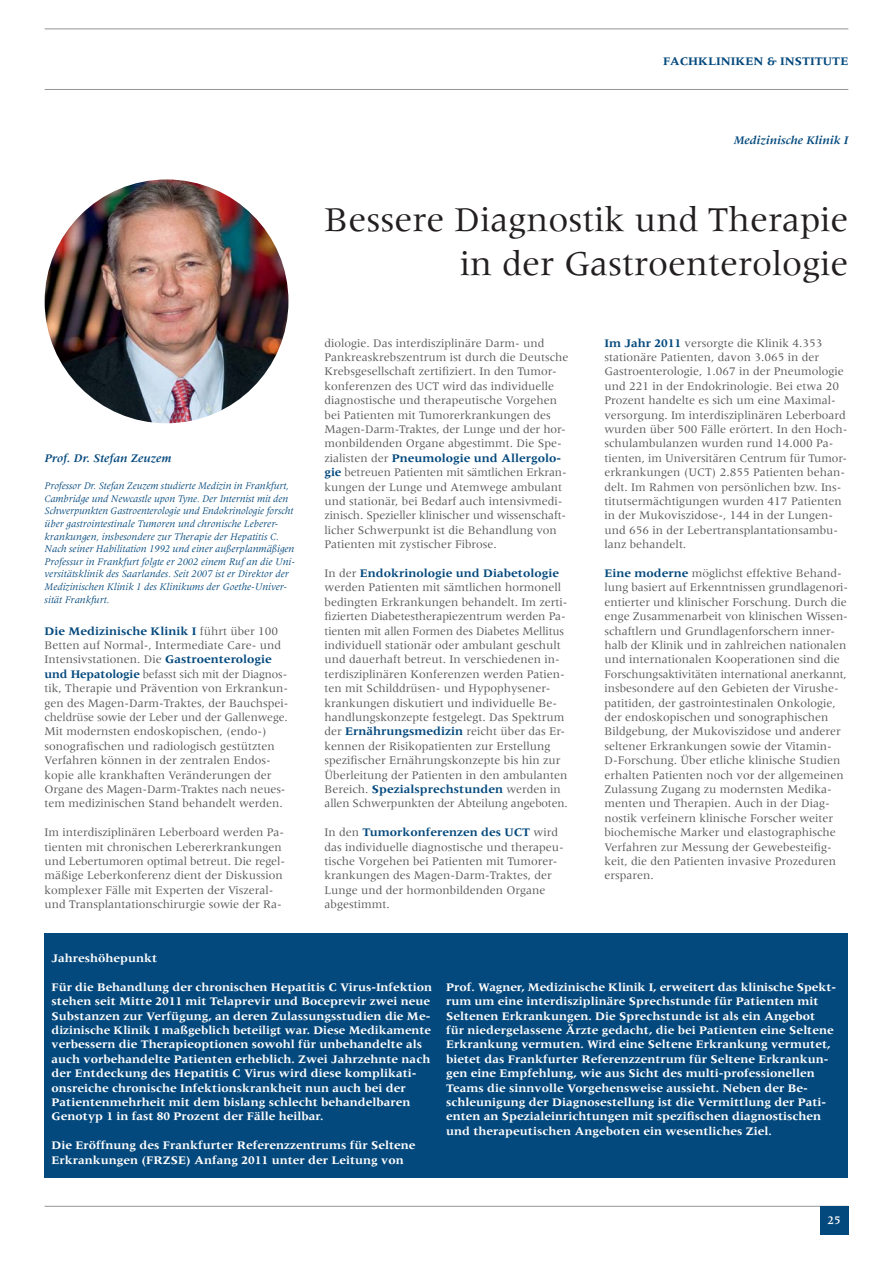
<style>
.page{position:relative;width:893px;height:1263px;background:#fff}
.page>*{position:absolute;margin:0;border:0;box-sizing:border-box;transform-origin:0 0}
.t1{font:36px/43.2px "Meridien LT Std";color:#231f20;text-align:right}
.t2{font:12px/14.4px "Meridien LT Std";color:#58595b}
.t3{font:700 12px/14.4px "Meridien LT Std";color:#fff}
.t4{font:italic 700 12px "Meridien LT Std";color:#04497d}
.t5{font:700 12px "Meridien LT Std";color:#04497d}
.t6{font:500 12px "Meridien LT Std";color:#fff}
.t7{font:italic 10.5px/12.6px "Meridien LT Std";color:#04497d}
.s1{font-weight:700;color:#04497d}
</style>
<div class="page">
<hr style="left:45px;top:89px;width:803px;height:1px;background:#939598">
<hr style="left:45px;top:1206px;width:803px;height:1px;background:#939598">
<hr style="left:45px;top:29px;width:803px;height:1px;background:#939598">
<div style="left:820px;top:1206px;width:28px;height:29px;background:#04497d"></div>
<div style="left:45px;top:933px;width:803px;height:245px;background:#04497d"></div>
<img style="left:45px;top:179px;width:243px;height:244px;border-radius:50%">
<p class="t5" style="left:663px;top:56px;width:187px">FACHKLINIKEN &amp; INSTITUTE</p>
<p class="t4" style="left:734px;top:136px;width:116px">Medizinische Klinik I</p>
<p class="t4" style="left:45px;top:454px;width:128px">Prof. Dr. Stefan Zeuzem</p>
<p class="t7" style="left:45px;top:480px;width:252px">Professor Dr. Stefan Zeuzem studierte Medizin in Frankfurt, Cambridge und Newcastle upon Tyne. Der Internist mit den Schwerpunkten Gastroenterologie und Endokrinologie forscht über gastrointestinale Tumoren und chronische Leberer&shy;krankungen, insbesondere zur Therapie der Hepatitis C.<br>Nach seiner Habilitation 1992 und einer außerplanmäßigen Professur in Frankfurt folgte er 2002 einem Ruf an die Uni&shy;versitätsklinik des Saarlandes. Seit 2007 ist er Direktor der Medizinischen Klinik 1 des Klinikums der Goethe-Univer&shy;sität Frankfurt.</p>
<p class="t2" style="left:45px;top:625px;width:245px"><span class="s1">Die Medizinische Klinik I</span> führt über 100<br>Betten auf Normal-, Intermediate Care- und Intensivstationen. Die <span class="s1">Gastroenterologie und Hepatologie</span> befasst sich mit der Diagnos&shy;tik, Therapie und Prävention von Erkrankun&shy;gen des Magen-Darm-Traktes, der Bauchspei&shy;cheldrüse sowie der Leber und der Gallenwege.<br>Mit modernsten endoskopischen, (endo-) sonografischen und radiologisch gestützten Verfahren können in der zentralen Endos&shy;kopie alle krankhaften Veränderungen der Organe des Magen-Darm-Traktes nach neues&shy;tem medizinischen Stand behandelt werden.</p>
<p class="t2" style="left:45px;top:826px;width:242px">Im interdisziplinären Leberboard werden Pa&shy;tienten mit chronischen Lebererkrankungen und Lebertumoren optimal betreut. Die regel&shy;mäßige Leberkonferenz dient der Diskussion komplexer Fälle mit Experten der Viszeral&shy;und Transplantationschirurgie sowie der Ra-</p>
<h1 class="t1" style="left:325px;top:201px;width:525px">Bessere Diagnostik und Therapie in der Gastroenterologie</h1>
<p class="t2" style="left:325px;top:337px;width:245px">diologie. Das interdisziplinäre Darm- und Pankreaskrebszentrum ist durch die Deutsche Krebsgesellschaft zertifiziert. In den Tumor&shy;konferenzen des UCT wird das individuelle diagnostische und therapeutische Vorgehen bei Patienten mit Tumorerkrankungen des Magen-Darm-Traktes, der Lunge und der hor&shy;monbildenden Organe abgestimmt. Die Spe&shy;zialisten der <span class="s1">Pneumologie und Allergolo&shy;gie</span> betreuen Patienten mit sämtlichen Erkran&shy;kungen der Lunge und Atemwege ambulant und stationär, bei Bedarf auch intensivmedi&shy;zinisch. Spezieller klinischer und wissenschaft&shy;licher Schwerpunkt ist die Behandlung von Patienten mit zystischer Fibrose.</p>
<p class="t2" style="left:325px;top:567px;width:245px">In der <span class="s1">Endokrinologie und Diabetologie </span>werden Patienten mit sämtlichen hormonell bedingten Erkrankungen behandelt. Im zerti&shy;fizierten Diabetestherapiezentrum werden Pa&shy;tienten mit allen Formen des Diabetes Mellitus individuell stationär oder ambulant geschult und dauerhaft betreut. In verschiedenen in&shy;terdisziplinären Konferenzen werden Patien&shy;ten mit Schilddrüsen- und Hypophysener&shy;krankungen diskutiert und individuelle Be&shy;handlungskonzepte festgelegt. Das Spektrum der <span class="s1">Ernährungsmedizin</span> reicht über das Er&shy;kennen der Risikopatienten zur Erstellung spezifischer Ernährungskonzepte bis hin zur Überleitung der Patienten in den ambulanten Bereich. <span class="s1">Spezialsprechstunden</span> werden in allen Schwerpunkten der Abteilung angeboten.</p>
<p class="t2" style="left:325px;top:826px;width:241px">In den <span class="s1">Tumorkonferenzen des UCT</span> wird das individuelle diagnostische und therapeu&shy;tische Vorgehen bei Patienten mit Tumorer&shy;krankungen des Magen-Darm-Traktes, der Lunge und der hormonbildenden Organe abgestimmt.</p>
<p class="t2" style="left:604px;top:337px;width:244px"><span class="s1">Im Jahr 2011</span> versorgte die Klinik 4.353 stationäre Patienten, davon 3.065 in der Gastroenterologie, 1.067 in der Pneumologie und 221 in der Endokrinologie. Bei etwa 20<br>Prozent handelte es sich um eine Maximal&shy;versorgung. Im interdisziplinären Leberboard wurden über 500 Fälle erörtert. In den Hoch&shy;schulambulanzen wurden rund 14.000 Pa&shy;tienten, im Universitären Centrum für Tumor&shy;erkrankungen (UCT) 2.855 Patienten behan&shy;delt. Im Rahmen von persönlichen bzw. Ins&shy;titutsermächtigungen wurden 417 Patienten in der Mukoviszidose-, 144 in der Lungen&shy;und 656 in der Lebertransplantationsambu&shy;lanz behandelt.</p>
<p class="t2" style="left:604px;top:567px;width:245px"><span class="s1">Eine moderne</span> möglichst effektive Behand&shy;lung basiert auf Erkenntnissen grundlagenori&shy;entierter und klinischer Forschung. Durch die enge Zusammenarbeit von klinischen Wissen&shy;schaftlern und Grundlagenforschern inner&shy;halb der Klinik und in zahlreichen nationalen und internationalen Kooperationen sind die Forschungsaktivitäten international anerkannt, insbesondere auf den Gebieten der Virushe&shy;patitiden, der gastrointestinalen Onkologie, der endoskopischen und sonographischen Bildgebung, der Mukoviszidose und anderer seltener Erkrankungen sowie der Vitamin-D-Forschung. Über etliche klinische Studien erhalten Patienten noch vor der allgemeinen Zulassung Zugang zu modernsten Medika&shy;menten und Therapien. Auch in der Diag&shy;nostik verfeinern klinische Forscher weiter biochemische Marker und elastographische Verfahren zur Messung der Gewebesteifig&shy;keit, die den Patienten invasive Prozeduren ersparen.</p>
<p class="t3" style="left:52px;top:952px;width:107px">Jahreshöhepunkt</p>
<p class="t3" style="left:52px;top:981px;width:382px">Für die Behandlung der chronischen Hepatitis C Virus-Infektion stehen seit Mitte 2011 mit Telaprevir und Boceprevir zwei neue Substanzen zur Verfügung, an deren Zulassungsstudien die Me&shy;dizinische Klinik I maßgeblich beteiligt war. Diese Medikamente verbessern die Therapieoptionen sowohl für unbehandelte als auch vorbehandelte Patienten erheblich. Zwei Jahrzehnte nach der Entdeckung des Hepatitis C Virus wird diese komplikati&shy;onsreiche chronische Infektionskrankheit nun auch bei der Patientenmehrheit mit dem bislang schlecht behandelbaren Genotyp 1 in fast 80 Prozent der Fälle heilbar.</p>
<p class="t3" style="left:52px;top:1139px;width:366px">Die Eröffnung des Frankfurter Referenzzentrums für Seltene<br>Erkrankungen (FRZSE) Anfang 2011 unter der Leitung von</p>
<p class="t3" style="left:446px;top:981px;width:391px">Prof. Wagner, Medizinische Klinik I, erweitert das klinische Spekt&shy;rum um eine interdisziplinäre Sprechstunde für Patienten mit Seltenen Erkrankungen. Die Sprechstunde ist als ein Angebot für niedergelassene Ärzte gedacht, die bei Patienten eine Seltene Erkrankung vermuten. Wird eine Seltene Erkrankung vermutet, bietet das Frankfurter Referenzzentrum für Seltene Erkrankun&shy;gen eine Empfehlung, wie aus Sicht des multi-professionellen Teams die sinnvolle Vorgehensweise aussieht. Neben der Be&shy;schleunigung der Diagnosestellung ist die Vermittlung der Pati&shy;enten an Spezialeinrichtungen mit spezifischen diagnostischen und therapeutischen Angeboten ein wesentliches Ziel.</p>
<p class="t6" style="left:827px;top:1215px;width:15px">25</p>
</div>
